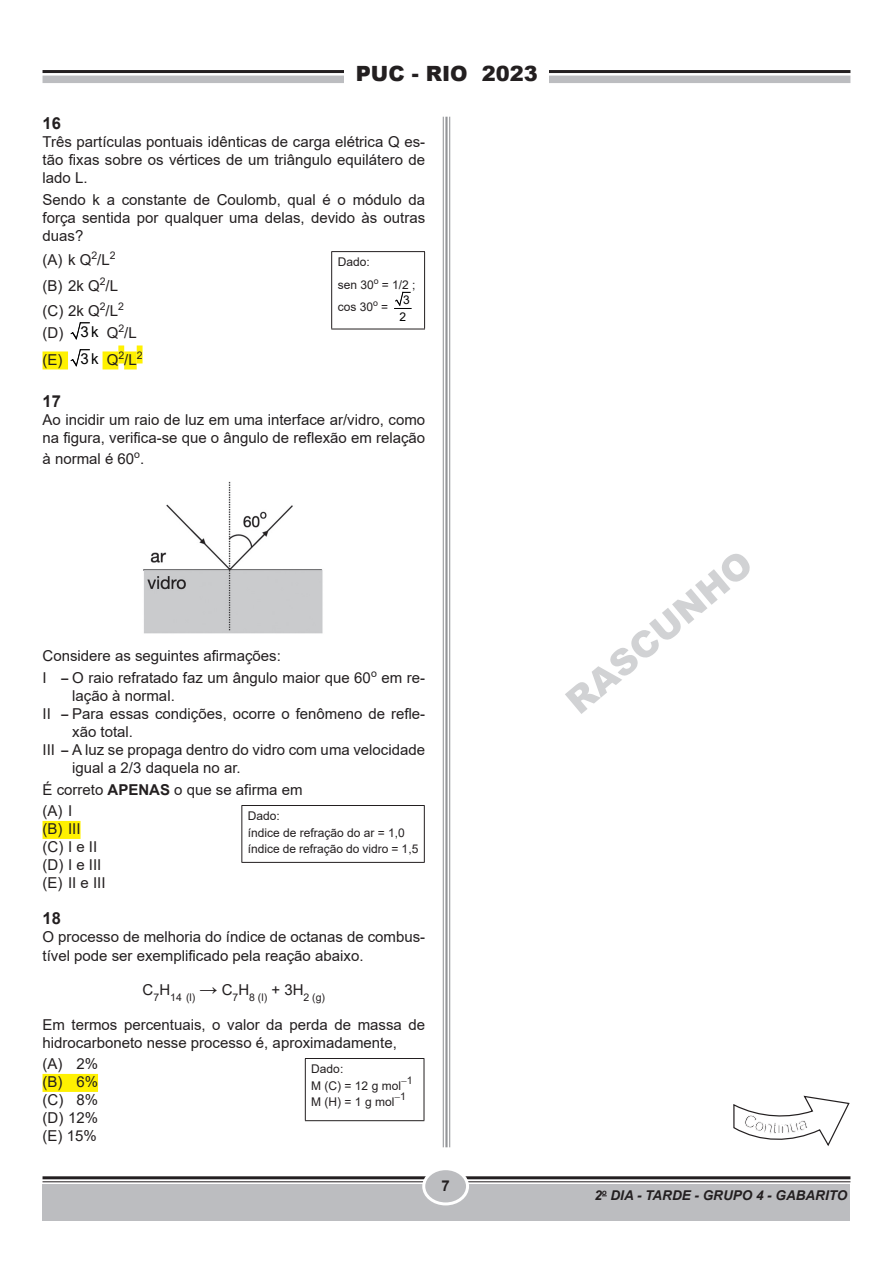
<style>
.page{position:relative;width:893px;height:1263px;background:#fff}
.page>*{position:absolute;margin:0;border:0;box-sizing:border-box;transform-origin:0 0}
.RASCUNHO_GRANDE{font:900 36px "Arial";color:#d1d2d4}
.t1{font:900 21px "Arial";color:#231f20}
.NÚMERO{font:700 16.5px "Arial";color:#231f20}
.TEXTO{font:15px/18px "Arial";color:#231f20}
.P_Q_R_S{font:15px/18px "Arial";color:#231f20}
.PERGUNTA{font:15px/18px "Arial";color:#231f20;text-align:justify}
.OPÇÕES{font:15px "Arial";color:#231f20}
.t2{font:15px "Arial";color:#000001}
.t3{font:700 15px "Arial";color:#231f20}
.t4{font:italic 700 13.5px "Arial";color:#231f20}
.RODAPÉ{font:12px "Arial";color:#231f20}
.TEXTO-2{font:12px "Arial";color:#231f20}
.t5{font:12px/16.8px "Arial";color:#000001}
.TEXTO-3{font:10.5px "Arial";color:#231f20}
.s1{font-weight:700}
</style>
<div class="page">
<hr style="left:43px;top:1176px;width:807px;height:3px;background:#231f20">
<hr style="left:43px;top:1181px;width:807px;height:1px;background:#231f20">
<div style="left:43px;top:1184px;width:807px;height:36px;background:#bcbdc0"></div>
<hr style="left:449px;top:117px;width:1px;height:1030px;background:#939598">
<hr style="left:445px;top:117px;width:3px;height:1030px;background:#939598">
<hr style="left:443px;top:117px;width:1px;height:1030px;background:#939598">
<div style="left:424px;top:1169px;width:43px;height:35px;background:#bcbdc0;border-radius:50%"></div>
<div style="left:422px;top:1167px;width:47px;height:38px;border:3px solid #fff;border-radius:50%"></div>
<hr style="left:43px;top:70px;width:807px;height:3px;background:#231f20">
<div style="left:43px;top:76px;width:807px;height:7px;background:#bcbdc0"></div>
<div style="left:344px;top:43px;width:205px;height:60px;background:#fff"></div>
<hr style="left:331px;top:251px;width:94px;height:1px;background:#231f20">
<hr style="left:331px;top:252px;width:1px;height:77px;background:#231f20">
<hr style="left:424px;top:252px;width:1px;height:77px;background:#231f20">
<hr style="left:331px;top:329px;width:94px;height:1px;background:#231f20">
<div style="left:43px;top:351px;width:25px;height:18px;background:#fff101"></div>
<div style="left:103px;top:351px;width:15px;height:18px;background:#fff101"></div>
<div style="left:118px;top:345px;width:6px;height:18px;background:#fff101"></div>
<div style="left:124px;top:351px;width:13px;height:18px;background:#fff101"></div>
<div style="left:137px;top:345px;width:6px;height:18px;background:#fff101"></div>
<svg style="left:70px;top:322px;width:19px;height:18px"></svg>
<svg style="left:70px;top:349px;width:19px;height:17px"></svg>
<svg style="left:395px;top:292px;width:16px;height:17px"></svg>
<img style="left:143px;top:481px;width:180px;height:153px">
<hr style="left:241px;top:805px;width:184px;height:1px;background:#231f20">
<hr style="left:241px;top:806px;width:1px;height:56px;background:#231f20">
<hr style="left:424px;top:806px;width:1px;height:56px;background:#231f20">
<hr style="left:241px;top:862px;width:184px;height:1px;background:#231f20">
<div style="left:43px;top:821px;width:38px;height:18px;background:#fff101"></div>
<hr style="left:305px;top:1058px;width:119px;height:1px;background:#231f20">
<hr style="left:305px;top:1059px;width:1px;height:61px;background:#231f20">
<hr style="left:424px;top:1059px;width:1px;height:61px;background:#231f20">
<hr style="left:305px;top:1120px;width:119px;height:1px;background:#231f20">
<div style="left:43px;top:1074px;width:55px;height:18px;background:#fff101"></div>
<svg style="left:733px;top:1095px;width:117px;height:51px"></svg>
<h2 class="t1" style="left:356px;top:59px;width:183px">PUC - RIO 2023</h2>
<p class="NÚMERO" style="left:43px;top:111px;width:20px">16</p>
<p class="TEXTO" style="left:43px;top:132px;width:384px;text-align:justify">Três partículas pontuais idênticas de carga elétrica Q es&shy;tão fixas sobre os vértices de um triângulo equilátero de lado L.</p>
<p class="PERGUNTA" style="left:43px;top:191px;width:384px">Sendo k a constante de Coulomb, qual é o módulo da força sentida por qualquer uma delas, devido às outras duas?</p>
<p class="OPÇÕES" style="left:43px;top:249px;width:75px">(A) k Q<sup>2</sup>/L<sup>2</sup></p>
<p class="OPÇÕES" style="left:43px;top:275px;width:77px">(B) 2k Q<sup>2</sup>/L</p>
<p class="OPÇÕES" style="left:43px;top:301px;width:83px">(C) 2k Q<sup>2</sup>/L<sup>2</sup></p>
<p class="OPÇÕES" style="left:43px;top:323px;width:22px">(D)</p>
<p class="t2" style="left:81px;top:322px;width:20px">3k</p>
<p class="OPÇÕES" style="left:107px;top:323px;width:32px">Q<sup>2</sup>/L</p>
<p class="OPÇÕES" style="left:43px;top:349px;width:21px">(E)</p>
<p class="t2" style="left:81px;top:349px;width:20px">3k</p>
<p class="OPÇÕES" style="left:107px;top:349px;width:37px">Q<sup>2</sup>/L<sup>2</sup></p>
<p class="RODAPÉ" style="left:338px;top:254px;width:34px">Dado:</p>
<p class="RODAPÉ" style="left:338px;top:276px;width:79px">sen 30<sup>o</sup> = 1/2 ;</p>
<p class="RODAPÉ" style="left:338px;top:298px;width:52px">cos 30<sup>o</sup> =</p>
<p class="t5" style="left:400px;top:291px;width:12px">3<br>2</p>
<p class="NÚMERO" style="left:43px;top:389px;width:20px">17</p>
<p class="TEXTO" style="left:43px;top:410px;width:384px">Ao incidir um raio de luz em uma interface ar/vidro, como na figura, verifica-se que o ângulo de reflexão em relação</p>
<p class="TEXTO" style="left:43px;top:450px;width:103px">à normal é 60<sup>o</sup>.</p>
<p class="TEXTO" style="left:43px;top:647px;width:240px">Considere as seguintes afirmações:</p>
<p class="P_Q_R_S" style="left:72px;top:668px;width:354px;text-indent:-30px">I -O raio refratado faz um ângulo maior que 60<sup>o</sup> em re&shy;lação à normal.</p>
<p class="P_Q_R_S" style="left:72px;top:704px;width:354px;text-indent:-30px">II - Para essas condições, ocorre o fenômeno de refle&shy;xão total.</p>
<p class="P_Q_R_S" style="left:72px;top:740px;width:354px;text-indent:-30px">III -A luz se propaga dentro do vidro com uma velocidade igual a 2/3 daquela no ar.</p>
<p class="PERGUNTA" style="left:43px;top:780px;width:262px">É correto <span class="s1">APENAS</span> o que se afirma em</p>
<p class="OPÇÕES" style="left:43px;top:801px;width:31px">(A) I</p>
<p class="OPÇÕES" style="left:43px;top:819px;width:40px">(B) III</p>
<p class="OPÇÕES" style="left:43px;top:837px;width:56px">(C) I e II</p>
<p class="OPÇÕES" style="left:43px;top:855px;width:60px">(D) I e III</p>
<p class="OPÇÕES" style="left:43px;top:873px;width:65px">(E) II e III</p>
<p class="RODAPÉ" style="left:248px;top:808px;width:34px">Dado:</p>
<p class="RODAPÉ" style="left:248px;top:824px;width:159px">índice de refração do ar = 1,0</p>
<p class="RODAPÉ" style="left:248px;top:840px;width:172px">índice de refração do vidro = 1,5</p>
<p class="NÚMERO" style="left:43px;top:907px;width:20px">18</p>
<p class="TEXTO" style="left:43px;top:928px;width:384px">O processo de melhoria do índice de octanas de combus&shy;tível pode ser exemplificado pela reação abaixo.</p>
<p class="TEXTO-3" style="left:143px;top:990px;width:184px"><sup>C</sup>7<sup>H</sup>14 (l) <sup>→</sup> <sup>C</sup>7<sup>H</sup>8 (l) <sup>+</sup> <sup>3H</sup>2 (g)</p>
<p class="TEXTO" style="left:43px;top:1015px;width:384px">Em termos percentuais, o valor da perda de massa de hidrocarboneto nesse processo é, aproximadamente,</p>
<p class="OPÇÕES" style="left:43px;top:1054px;width:57px">(A) 2%</p>
<p class="OPÇÕES" style="left:43px;top:1072px;width:57px">(B) 6%</p>
<p class="OPÇÕES" style="left:43px;top:1090px;width:57px">(C) 8%</p>
<p class="OPÇÕES" style="left:43px;top:1108px;width:57px">(D) 12%</p>
<p class="OPÇÕES" style="left:43px;top:1126px;width:56px">(E) 15%</p>
<p class="TEXTO-2" style="left:311px;top:1061px;width:34px">Dado:</p>
<p class="TEXTO-2" style="left:311px;top:1077px;width:91px">M (C) = 12 g mol</p>
<p class="TEXTO-3" style="left:407px;top:1073px;width:7px">1</p>
<p class="TEXTO-3" style="left:400px;top:1089px;width:7px">1</p>
<p class="TEXTO-2" style="left:311px;top:1094px;width:85px">M (H) = 1 g mol</p>
<p class="t3" style="left:441px;top:1175px;width:10px">7</p>
<p class="RASCUNHO_GRANDE" style="left:554px;top:686px;width:231px;rotate:-40deg">RASCUNHO</p>
<p class="t4" style="left:594px;top:1186px;width:254px">2<sup>o</sup> DIA - TARDE - GRUPO 4 - GABARITO</p>
</div>
